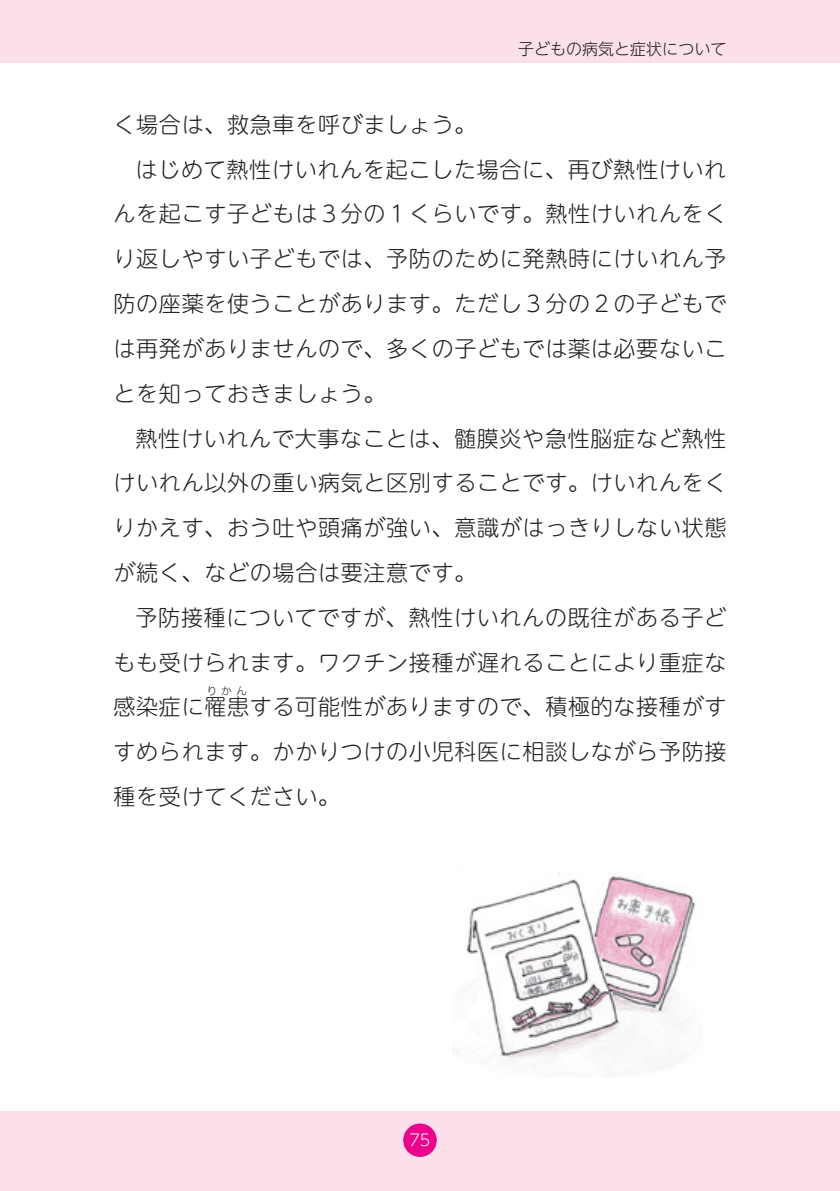
<style>
.page{position:relative;width:840px;height:1191px;background:#fff}
.page>*{position:absolute;margin:0;border:0;box-sizing:border-box;transform-origin:0 0}
.t1{font:300 22px/44.8px "UD Shin M Go Pr 6";letter-spacing:.03em;color:#231f20}
.t2{font:300 16px "UD Shin M Go Pr 6";color:#231f20}
.t3{font:300 16px "UD Shin M Go Pr 6";color:#fff}
.t4{font:11px "Hira Maru Std W2";color:#231f20}
</style>
<div class="page">
<div style="left:0;top:0;width:839px;height:62px;background:#fbdfeb"></div>
<div style="left:0;top:1111px;width:839px;height:80px;background:#fbdfeb"></div>
<img style="left:452px;top:872px;width:244px;height:194px">
<div style="left:403px;top:1123px;width:33px;height:34px;background:#ed028c;border-radius:50%"></div>
<p class="t2" style="left:518px;top:36px;width:209px">子どもの病気と症状について</p>
<p class="t1" style="left:113px;top:101px;width:364px">く場合は、救急車を呼びましょう。</p>
<p class="t1" style="left:135px;top:146px;width:592px">はじめて熱性けいれんを起こした場合に、再び熱性けいれ</p>
<p class="t1" style="left:113px;top:190px;width:614px">んを起こす子どもは３分の１くらいです。熱性けいれんをく</p>
<p class="t1" style="left:113px;top:235px;width:614px">り返しやすい子どもでは、予防のために発熱時にけいれん予</p>
<p class="t1" style="left:113px;top:280px;width:614px">防の座薬を使うことがあります。ただし３分の２の子どもで</p>
<p class="t1" style="left:113px;top:325px;width:614px">は再発がありませんので、多くの子どもでは薬は必要ないこ</p>
<p class="t1" style="left:113px;top:370px;width:273px">とを知っておきましょう。</p>
<p class="t1" style="left:135px;top:414px;width:592px">熱性けいれんで大事なことは、髄膜炎や急性脳症など熱性</p>
<p class="t1" style="left:113px;top:459px;width:614px">けいれん以外の重い病気と区別することです。けいれんをく</p>
<p class="t1" style="left:113px;top:504px;width:614px">りかえす、おう吐や頭痛が強い、意識がはっきりしない状態</p>
<p class="t1" style="left:113px;top:549px;width:364px">が続く、などの場合は要注意です。</p>
<p class="t1" style="left:135px;top:594px;width:592px">予防接種についてですが、熱性けいれんの既往がある子ど</p>
<p class="t1" style="left:113px;top:638px;width:614px">もも受けられます。ワクチン接種が遅れることにより重症な</p>
<p class="t1" style="left:113px;top:683px;width:614px">感染症に罹患する可能性がありますので、積極的な接種がす</p>
<p class="t4" style="left:206px;top:682px;width:42px">りかん</p>
<p class="t1" style="left:113px;top:728px;width:614px">すめられます。かかりつけの小児科医に相談しながら予防接種を受けてください。</p>
<p class="t3" style="left:409px;top:1127px;width:23px">75</p>
</div>
